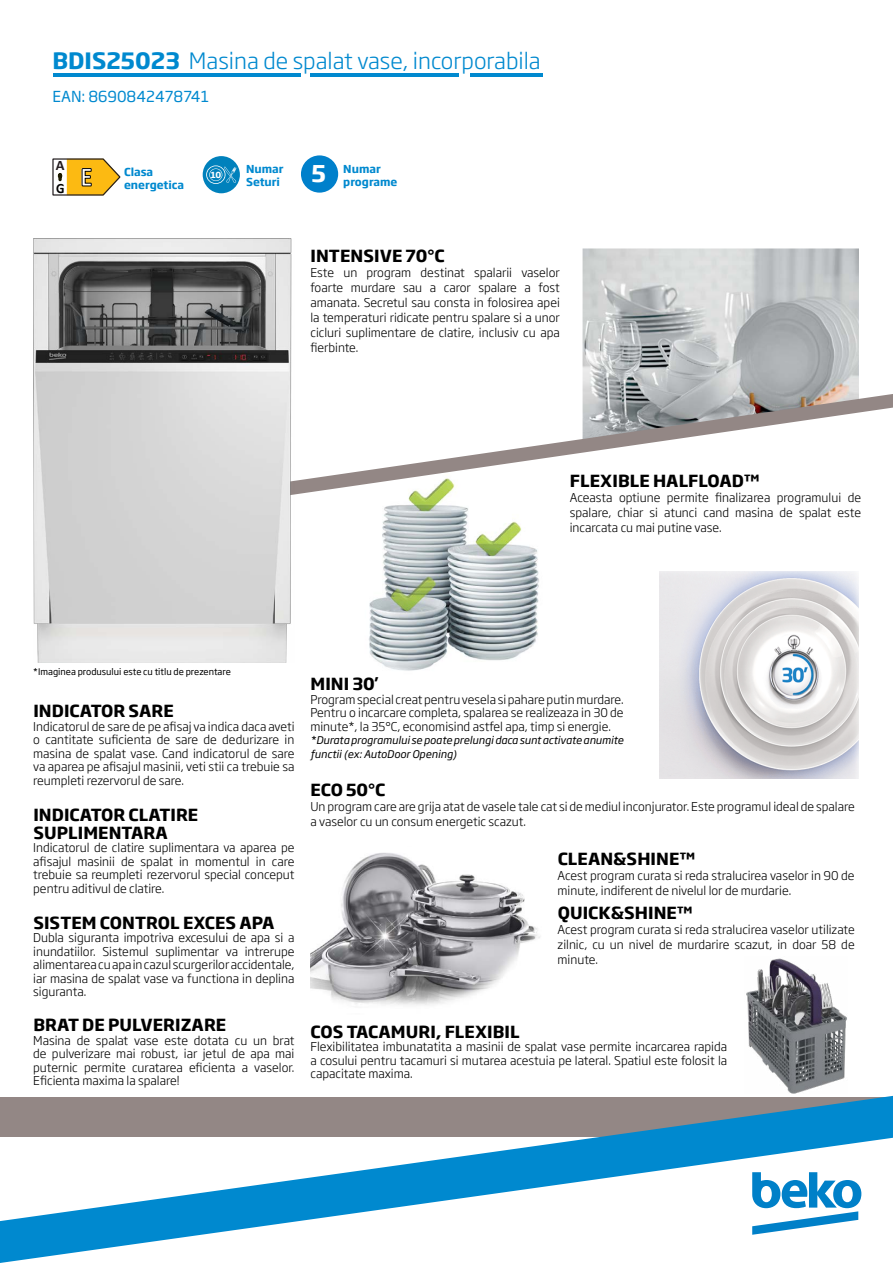
<style>
.page{position:relative;width:893px;height:1263px;background:#fff}
.page>*{position:absolute;margin:0;border:0;box-sizing:border-box;transform-origin:0 0}
.t1{font:700 28.5px "Calibri";color:#fff;scale:.93 1}
.t2{font:700 22.8px "Soho Gothic Pro";color:#fff}
.t3{font:300 22.2px "Soho Gothic Pro";color:#0089cf}
.t4{font:700 16.5px/18px "Soho Gothic Pro";letter-spacing:.005em;color:#000}
.t5{font:15px "Soho Gothic Pro";color:#0089cf}
.t6{font:700 14.4px "Calibri";color:#241c1f}
.t7{font:700 14.25px "Calibri";color:#000;scale:.93 1}
.t8{font:300 12px/13.5px "Soho Gothic Pro";color:#000;text-align:justify}
.t9{font:700 10.8px/13px "Soho Gothic Pro";color:#0089cf}
.t10{font:italic 10.5px/13.5px "Soho Gothic Pro";color:#000}
.t11{font:9px "Soho Gothic Pro";color:#000}
.t12{font:700 8.25px "Soho Gothic Pro";color:#fff}
.s1{font-weight:700}
</style>
<div class="page">
<svg style="left:0;top:1096px;width:893px;height:167px"></svg>
<img style="left:583px;top:248px;width:276px;height:135px">
<img style="left:310px;top:853px;width:230px;height:152px">
<img style="left:369px;top:519px;width:170px;height:152px">
<img style="left:659px;top:572px;width:200px;height:207px">
<img style="left:746px;top:958px;width:101px;height:135px">
<svg style="left:294px;top:383px;width:599px;height:136px"></svg>
<div style="left:301px;top:155px;width:37px;height:38px;background:#0080cb;border-radius:50%"></div>
<svg style="left:752px;top:1172px;width:109px;height:63px"></svg>
<div style="left:203px;top:156px;width:37px;height:37px;background:#0081bc;border-radius:50%"></div>
<svg style="left:206px;top:165px;width:30px;height:19px"></svg>
<img style="left:33px;top:238px;width:261px;height:424px">
<hr style="left:53px;top:74px;width:248px;height:3px;background:#0089cf">
<hr style="left:310px;top:74px;width:149px;height:3px;background:#0089cf">
<hr style="left:470px;top:74px;width:73px;height:3px;background:#0089cf">
<svg style="left:52px;top:158px;width:69px;height:38px"></svg>
<h3 class="t3" style="left:52px;top:44px;width:490px"><span class="s1">BDIS25023</span> Masina de spalat vase, incorporabila</h3>
<p class="t5" style="left:52px;top:85px;width:158px">EAN: 8690842478741</p>
<p class="t6" style="left:56px;top:155px;width:10px">A</p>
<p class="t7" style="left:56px;top:178px;width:11px">G</p>
<h1 class="t1" style="left:80px;top:157px;width:15px">E</h1>
<p class="t9" style="left:124px;top:165px;width:62px">Clasa energetica</p>
<p class="t12" style="left:211px;top:168px;width:12px">10</p>
<p class="t9" style="left:246px;top:162px;width:39px">Numar<br>Seturi</p>
<p class="t9" style="left:343px;top:161px;width:56px">Numar programe</p>
<h2 class="t2" style="left:311px;top:156px;width:16px">5</h2>
<h3 class="t4" style="left:311px;top:245px;width:136px">INTENSIVE 70°C</h3>
<p class="t8" style="left:310px;top:264px;width:251px;line-height:15px">Este un program destinat spalarii vaselor foarte murdare sau a caror spalare a fost amanata. Secretul sau consta in folosirea apei la temperaturi ridicate pentru spalare si a unor cicluri suplimentare de clatire, inclusiv cu apa fierbinte.</p>
<h3 class="t4" style="left:570px;top:471px;width:192px">FLEXIBLE HALFLOAD™</h3>
<p class="t8" style="left:570px;top:489px;width:293px;line-height:15px">Aceasta optiune permite finalizarea programului de spalare, chiar si atunci cand masina de spalat este incarcata cu mai putine vase.</p>
<p class="t11" style="left:33px;top:665px;width:199px">*Imaginea produsului este cu titlu de prezentare</p>
<h3 class="t4" style="left:33px;top:701px;width:142px">INDICATOR SARE</h3>
<p class="t8" style="left:33px;top:719px;width:263px">Indicatorul de sare de pe afisaj va indica daca aveti o cantitate suficienta de sare de dedurizare in masina de spalat vase. Cand indicatorul de sare va aparea pe afisajul masinii, veti stii ca trebuie sa reumpleti rezervorul de sare.</p>
<h3 class="t4" style="left:33px;top:804px;width:166px">INDICATOR CLATIRE<br>SUPLIMENTARA</h3>
<p class="t8" style="left:33px;top:840px;width:263px">Indicatorul de clatire suplimentara va aparea pe afisajul masinii de spalat in momentul in care trebuie sa reumpleti rezervorul special conceput pentru aditivul de clatire.</p>
<h3 class="t4" style="left:33px;top:912px;width:243px">SISTEM CONTROL EXCES APA</h3>
<p class="t8" style="left:33px;top:930px;width:263px">Dubla siguranta impotriva excesului de apa si a inundatiilor. Sistemul suplimentar va intrerupe alimentarea cu apa in cazul scurgerilor accidentale, iar masina de spalat vase va functiona in deplina siguranta.</p>
<h3 class="t4" style="left:33px;top:1015px;width:194px">BRAT DE PULVERIZARE</h3>
<p class="t8" style="left:33px;top:1033px;width:263px">Masina de spalat vase este dotata cu un brat de pulverizare mai robust, iar jetul de apa mai puternic permite curatarea eficienta a vaselor.<br>Eficienta maxima la spalare!</p>
<h3 class="t4" style="left:311px;top:674px;width:70px">MINI 30’</h3>
<p class="t8" style="left:310px;top:692px;width:315px">Program special creat pentru vesela si pahare putin murdare.<br>Pentru o incarcare completa, spalarea se realizeaza in 30 de minute*, la 35°C, economisind astfel apa, timp si energie.</p>
<p class="t10" style="left:310px;top:733px;width:315px">*Durata programului se poate prelungi daca sunt activate anumite functii (ex: AutoDoor Opening)</p>
<h3 class="t4" style="left:311px;top:780px;width:76px">ECO 50°C</h3>
<p class="t8" style="left:310px;top:798px;width:546px;line-height:15px">Un program care are grija atat de vasele tale cat si de mediul inconjurator. Este programul ideal de spalare a vaselor cu un consum energetic scazut.</p>
<h3 class="t4" style="left:558px;top:848px;width:139px">CLEAN&amp;SHINE™</h3>
<p class="t8" style="left:558px;top:867px;width:299px;line-height:15px">Acest program curata si reda stralucirea vaselor in 90 de minute, indiferent de nivelul lor de murdarie.</p>
<h3 class="t4" style="left:558px;top:902px;width:137px">QUICK&amp;SHINE™</h3>
<p class="t8" style="left:558px;top:921px;width:299px;line-height:15px">Acest program curata si reda stralucirea vaselor utilizate zilnic, cu un nivel de murdarire scazut, in doar 58 de minute.</p>
<h3 class="t4" style="left:311px;top:1022px;width:211px">COS TACAMURI, FLEXIBIL</h3>
<p class="t8" style="left:310px;top:1039px;width:418px">Flexibilitatea imbunatatita a masinii de spalat vase permite incarcarea rapida a cosului pentru tacamuri si mutarea acestuia pe lateral. Spatiul este folosit la capacitate maxima.</p>
</div>
